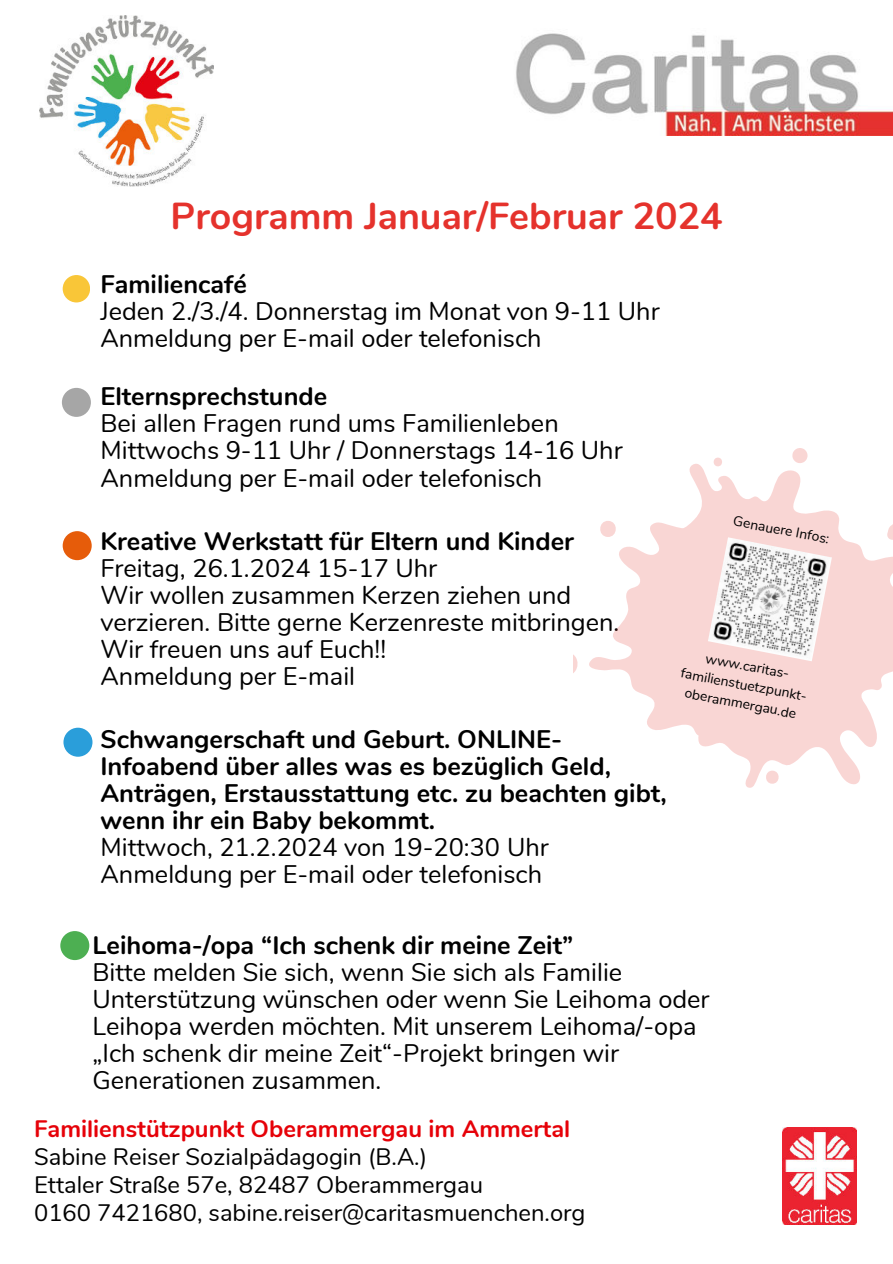
<style>
.page{position:relative;width:893px;height:1264px;background:#fff}
.page>*{position:absolute;margin:0;border:0;box-sizing:border-box;transform-origin:0 0}
.t1{font:700 37.5px "Nunito";color:#e5322c}
.t2{font:25.35px/27px "Nunito";color:#000}
.t3{font:700 25.35px/27px "Nunito";color:#000}
.t4{font:23.7px/28.2px "Nunito";color:#000}
.t5{font:700 23.7px "Nunito";color:#e60108}
.t6{font:13.95px/18.9px "Nunito";color:#000;text-align:center}
</style>
<div class="page">
<img style="left:782px;top:1127px;width:74px;height:97px">
<img style="left:119px;top:15px;width:773px;height:121px">
<img style="left:39px;top:16px;width:175px;height:171px">
<div style="left:63px;top:275px;width:27px;height:27px;background:#f9c638;border-radius:50%"></div>
<div style="left:63px;top:531px;width:29px;height:29px;background:#e65c0a;border-radius:50%"></div>
<div style="left:63px;top:727px;width:29px;height:29px;background:#2a9eda;border-radius:50%"></div>
<div style="left:60px;top:931px;width:29px;height:29px;background:#4daf52;border-radius:50%"></div>
<div style="left:62px;top:388px;width:29px;height:29px;background:#a6a6a6;border-radius:50%"></div>
<svg style="left:589px;top:464px;width:303px;height:323px;fill:#f9d6d4"></svg>
<svg style="left:573px;top:654px;width:5px;height:19px"></svg>
<svg style="left:597px;top:520px;width:21px;height:17px"></svg>
<svg style="left:792px;top:448px;width:15px;height:15px"></svg>
<svg style="left:886px;top:522px;width:6px;height:18px"></svg>
<svg style="left:763px;top:770px;width:18px;height:14px"></svg>
<svg style="left:712px;top:457px;width:11px;height:9px"></svg>
<img style="left:707px;top:537px;width:124px;height:124px">
<h1 class="t1" style="left:171px;top:188px;width:553px">Programm Januar/Februar 2024</h1>
<p class="t3" style="left:100px;top:269px;width:148px">Familiencafé</p>
<p class="t2" style="left:100px;top:296px;width:560px">Jeden 2./3./4. Donnerstag im Monat von 9-11 Uhr<br>Anmeldung per E-mail oder telefonisch</p>
<p class="t3" style="left:100px;top:381px;width:228px">Elternsprechstunde</p>
<p class="t2" style="left:100px;top:409px;width:523px">Bei allen Fragen rund ums Familienleben<br>Mittwochs 9-11 Uhr / Donnerstags 14-16 Uhr<br>Anmeldung per E-mail oder telefonisch</p>
<p class="t3" style="left:100px;top:526px;width:475px">Kreative Werkstatt für Eltern und Kinder</p>
<p class="t2" style="left:100px;top:553px;width:520px">Freitag, 26.1.2024 15-17 Uhr<br>Wir wollen zusammen Kerzen ziehen und verzieren. Bitte gerne Kerzenreste mitbringen.<br>Wir freuen uns auf Euch!!<br>Anmeldung per E-mail</p>
<p class="t3" style="left:100px;top:724px;width:567px">Schwangerschaft und Geburt. ONLINE-Infoabend über alles was es bezüglich Geld, Anträgen, Erstausstattung etc. zu beachten gibt, wenn ihr ein Baby bekommt.</p>
<p class="t2" style="left:100px;top:832px;width:450px">Mittwoch, 21.2.2024 von 19-20:30 Uhr<br>Anmeldung per E-mail oder telefonisch</p>
<p class="t6" style="left:735px;top:510px;width:99px;rotate:11deg">Genauere Infos:</p>
<p class="t6" style="left:686px;top:643px;width:132px;rotate:11deg">www.caritas&shy;familienstuetzpunkt&shy;oberammergau.de</p>
<p class="t3" style="left:92px;top:929px;width:482px">Leihoma-/opa “Ich schenk dir meine Zeit”</p>
<p class="t2" style="left:92px;top:957px;width:618px">Bitte melden Sie sich, wenn Sie sich als Familie Unterstützung wünschen oder wenn Sie Leihoma oder Leihopa werden möchten. Mit unserem Leihoma/-opa „Ich schenk dir meine Zeit“-Projekt bringen wir Generationen zusammen.</p>
<p class="t5" style="left:34px;top:1110px;width:537px">Familienstützpunkt Oberammergau im Ammertal</p>
<p class="t4" style="left:34px;top:1140px;width:553px">Sabine Reiser Sozialpädagogin (B.A.)<br>Ettaler Straße 57e, 82487 Oberammergau<br>0160 7421680, sabine.reiser@caritasmuenchen.org</p>
</div>
